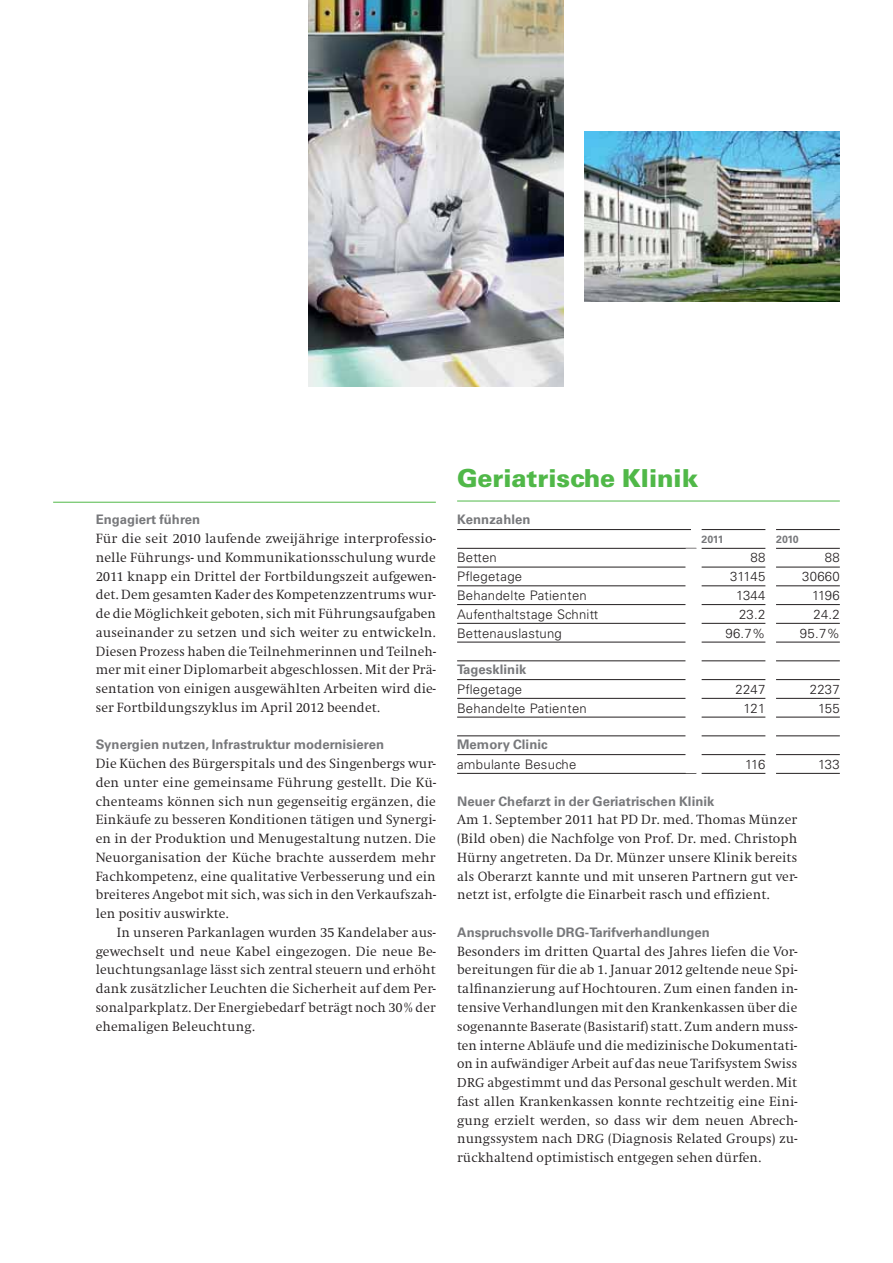
<style>
.page{position:relative;width:893px;height:1263px;background:#fff}
.page>*{position:absolute;margin:0;border:0;box-sizing:border-box;transform-origin:0 0}
.t1{font:900 24.75px "Univers";letter-spacing:-.005em;color:#50b848}
.t2{font:300 13.8px/18.8px "Swift";letter-spacing:.01em;color:#231f20;text-align:justify}
.t3{font:300 13.2px "Univers";letter-spacing:.02em;color:#231f20}
.t4{font:700 13.2px "Univers";letter-spacing:.005em;color:#77787b}
.t5{font:700 10.5px "Univers";letter-spacing:-.045em;color:#77787b}
.s1{font-size:13.5px}
</style>
<div class="page">
<hr style="left:53px;top:502px;width:383px;height:1px;background:#50b848">
<hr style="left:457px;top:501px;width:383px;height:1px;background:#50b848">
<img style="left:585px;top:132px;width:255px;height:170px">
<hr style="left:457px;top:529px;width:234px;height:1px;background:#231f20">
<hr style="left:702px;top:529px;width:63px;height:1px;background:#231f20">
<hr style="left:776px;top:529px;width:64px;height:1px;background:#231f20">
<hr style="left:457px;top:548px;width:239px;height:1px;background:#231f20">
<hr style="left:702px;top:548px;width:63px;height:1px;background:#231f20">
<hr style="left:776px;top:548px;width:64px;height:1px;background:#231f20">
<hr style="left:457px;top:567px;width:229px;height:1px;background:#231f20">
<hr style="left:702px;top:567px;width:63px;height:1px;background:#231f20">
<hr style="left:776px;top:567px;width:64px;height:1px;background:#231f20">
<hr style="left:457px;top:586px;width:229px;height:1px;background:#231f20">
<hr style="left:702px;top:586px;width:63px;height:1px;background:#231f20">
<hr style="left:776px;top:586px;width:64px;height:1px;background:#231f20">
<hr style="left:457px;top:604px;width:229px;height:1px;background:#231f20">
<hr style="left:702px;top:604px;width:63px;height:1px;background:#231f20">
<hr style="left:776px;top:604px;width:64px;height:1px;background:#231f20">
<hr style="left:457px;top:623px;width:229px;height:1px;background:#231f20">
<hr style="left:702px;top:623px;width:63px;height:1px;background:#231f20">
<hr style="left:776px;top:623px;width:64px;height:1px;background:#231f20">
<hr style="left:457px;top:642px;width:229px;height:1px;background:#231f20">
<hr style="left:702px;top:642px;width:63px;height:1px;background:#231f20">
<hr style="left:776px;top:642px;width:64px;height:1px;background:#231f20">
<hr style="left:457px;top:661px;width:229px;height:1px;background:#231f20">
<hr style="left:702px;top:661px;width:63px;height:1px;background:#231f20">
<hr style="left:776px;top:661px;width:64px;height:1px;background:#231f20">
<hr style="left:457px;top:679px;width:229px;height:1px;background:#231f20">
<hr style="left:702px;top:679px;width:63px;height:1px;background:#231f20">
<hr style="left:776px;top:679px;width:64px;height:1px;background:#231f20">
<hr style="left:457px;top:698px;width:229px;height:1px;background:#231f20">
<hr style="left:702px;top:698px;width:63px;height:1px;background:#231f20">
<hr style="left:776px;top:698px;width:64px;height:1px;background:#231f20">
<hr style="left:457px;top:717px;width:229px;height:1px;background:#231f20">
<hr style="left:702px;top:717px;width:63px;height:1px;background:#231f20">
<hr style="left:776px;top:717px;width:64px;height:1px;background:#231f20">
<hr style="left:457px;top:736px;width:229px;height:1px;background:#231f20">
<hr style="left:702px;top:736px;width:63px;height:1px;background:#231f20">
<hr style="left:776px;top:736px;width:64px;height:1px;background:#231f20">
<hr style="left:457px;top:754px;width:229px;height:1px;background:#231f20">
<hr style="left:702px;top:754px;width:63px;height:1px;background:#231f20">
<hr style="left:776px;top:754px;width:64px;height:1px;background:#231f20">
<hr style="left:457px;top:773px;width:239px;height:1px;background:#231f20">
<hr style="left:702px;top:773px;width:63px;height:1px;background:#231f20">
<hr style="left:776px;top:773px;width:64px;height:1px;background:#231f20">
<div style="left:686px;top:548px;width:10px;height:19px;background:#fff"></div>
<img style="left:308px;top:0;width:255px;height:387px">
<p class="t4" style="left:96px;top:515px;width:106px">Engagiert führen</p>
<p class="t2" style="left:96px;top:530px;width:342px">Für die seit 2010 laufende zweijährige interprofessio&shy;nelle Führungs- und Kommunikationsschulung wurde 2011 knapp ein Drittel der Fortbildungszeit aufgewen&shy;det. Dem gesamten Kader des Kompetenzzentrums wur&shy;de die Möglichkeit geboten, sich mit Führungsaufgaben auseinander zu setzen und sich weiter zu entwickeln.<br>Diesen Prozess haben die Teilnehmerinnen und Teilneh&shy;mer mit einer Diplomarbeit abgeschlossen. Mit der Prä&shy;sentation von einigen ausgewählten Arbeiten wird die&shy;ser Fortbildungszyklus im April 2012 beendet.</p>
<p class="t4" style="left:96px;top:740px;width:290px">Synergien nutzen, Infrastruktur modernisieren</p>
<p class="t2" style="left:96px;top:755px;width:342px">Die Küchen des Bürgerspitals und des Singenbergs wur&shy;den unter eine gemeinsame Führung gestellt. Die Kü&shy;chenteams können sich nun gegenseitig ergänzen, die Einkäufe zu besseren Konditionen tätigen und Synergi&shy;en in der Produktion und Menugestaltung nutzen. Die Neuorganisation der Küche brachte ausserdem mehr Fachkompetenz, eine qualitative Verbesserung und ein breiteres Angebot mit sich, was sich in den Verkaufszah&shy;len positiv auswirkte.</p>
<p class="t2" style="left:96px;top:924px;width:342px;text-indent:21px">In unseren Parkanlagen wurden 35 Kandelaber aus&shy;gewechselt und neue Kabel eingezogen. Die neue Be&shy;leuchtungsanlage lässt sich zentral steuern und erhöht dank zusätzlicher Leuchten die Sicherheit auf dem Per&shy;sonalparkplatz. Der Energiebedarf beträgt noch 30 % der ehemaligen Beleuchtung.</p>
<h1 class="t1" style="left:457px;top:469px;width:243px">Geriatrische Klinik</h1>
<p class="t4" style="left:457px;top:515px;width:75px">Kennzahlen</p>
<p class="t5" style="left:702px;top:535px;width:24px">2011</p>
<p class="t5" style="left:776px;top:535px;width:24px">2010</p>
<p class="t3" style="left:457px;top:553px;width:41px">Betten</p>
<p class="t3" style="left:750px;top:553px;width:16px">88</p>
<p class="t3" style="left:825px;top:553px;width:16px">88</p>
<p class="t3" style="left:457px;top:572px;width:67px">Pflegetage</p>
<p class="t3" style="left:730px;top:572px;width:37px">31145</p>
<p class="t3" style="left:802px;top:572px;width:39px">30660</p>
<p class="t3" style="left:457px;top:590px;width:131px">Behandelte Patienten</p>
<p class="t3" style="left:736px;top:590px;width:31px">1344</p>
<p class="t3" style="left:812px;top:590px;width:29px">1196</p>
<p class="t3" style="left:457px;top:609px;width:142px">Aufenthaltstage Schnitt</p>
<p class="t3" style="left:739px;top:609px;width:28px">23.2</p>
<p class="t3" style="left:813px;top:609px;width:28px">24.2</p>
<p class="t3" style="left:457px;top:628px;width:106px">Bettenauslastung</p>
<p class="t3" style="left:725px;top:628px;width:41px">96.7%</p>
<p class="t3" style="left:800px;top:628px;width:41px">95.7%</p>
<p class="t4" style="left:457px;top:665px;width:71px">Tagesklinik</p>
<p class="t3" style="left:457px;top:684px;width:67px">Pflegetage</p>
<p class="t3" style="left:735px;top:684px;width:31px">2247</p>
<p class="t3" style="left:810px;top:684px;width:31px">2237</p>
<p class="t3" style="left:457px;top:703px;width:131px">Behandelte Patienten</p>
<p class="t3" style="left:744px;top:703px;width:23px">121</p>
<p class="t3" style="left:818px;top:703px;width:23px">155</p>
<p class="t4" style="left:457px;top:740px;width:92px">Memory Clinic</p>
<p class="t3" style="left:457px;top:759px;width:121px">ambulante Besuche</p>
<p class="t3" style="left:745px;top:759px;width:22px">116</p>
<p class="t3" style="left:818px;top:759px;width:23px">133</p>
<p class="t4" style="left:457px;top:796px;width:259px">Neuer Chefarzt in der Geriatrischen Klinik</p>
<p class="t2" style="left:457px;top:812px;width:342px">Am 1. September 2011 hat PD Dr. med. Thomas Münzer (Bild oben) die Nachfolge von Prof. Dr. med. Christoph Hürny angetreten. Da Dr. Münzer unsere Klinik bereits als Oberarzt kannte und mit unseren Partnern gut ver&shy;netzt ist, erfolgte die Einarbeit rasch und effizient.</p>
<p class="t4" style="left:457px;top:927px;width:254px">Anspruchsvolle DRG-Tarifverhandlungen</p>
<p class="t2" style="left:457px;top:943px;width:342px">Besonders im dritten Quartal des Jahres liefen die Vor&shy;bereitungen für die ab 1. Januar 2012 geltende neue Spi&shy;talfinanzierung auf Hochtouren. Zum einen fanden in&shy;tensive Verhandlungen mit den Krankenkassen über die sogenannte Baserate (Basistarif) statt. Zum andern muss&shy;ten interne Abläufe und die medizinische Dokumentati&shy;on in aufwändiger Arbeit auf das neue Tarifsystem Swiss <span class="s1">DRG</span> abgestimmt und das Personal geschult werden. Mit fast allen Krankenkassen konnte rechtzeitig eine Eini&shy;gung erzielt werden, so dass wir dem neuen Abrech&shy;nungssystem nach <span class="s1">DRG</span> (Diagnosis Related Groups) zu&shy;rückhaltend optimistisch entgegen sehen dürfen.</p>
</div>
